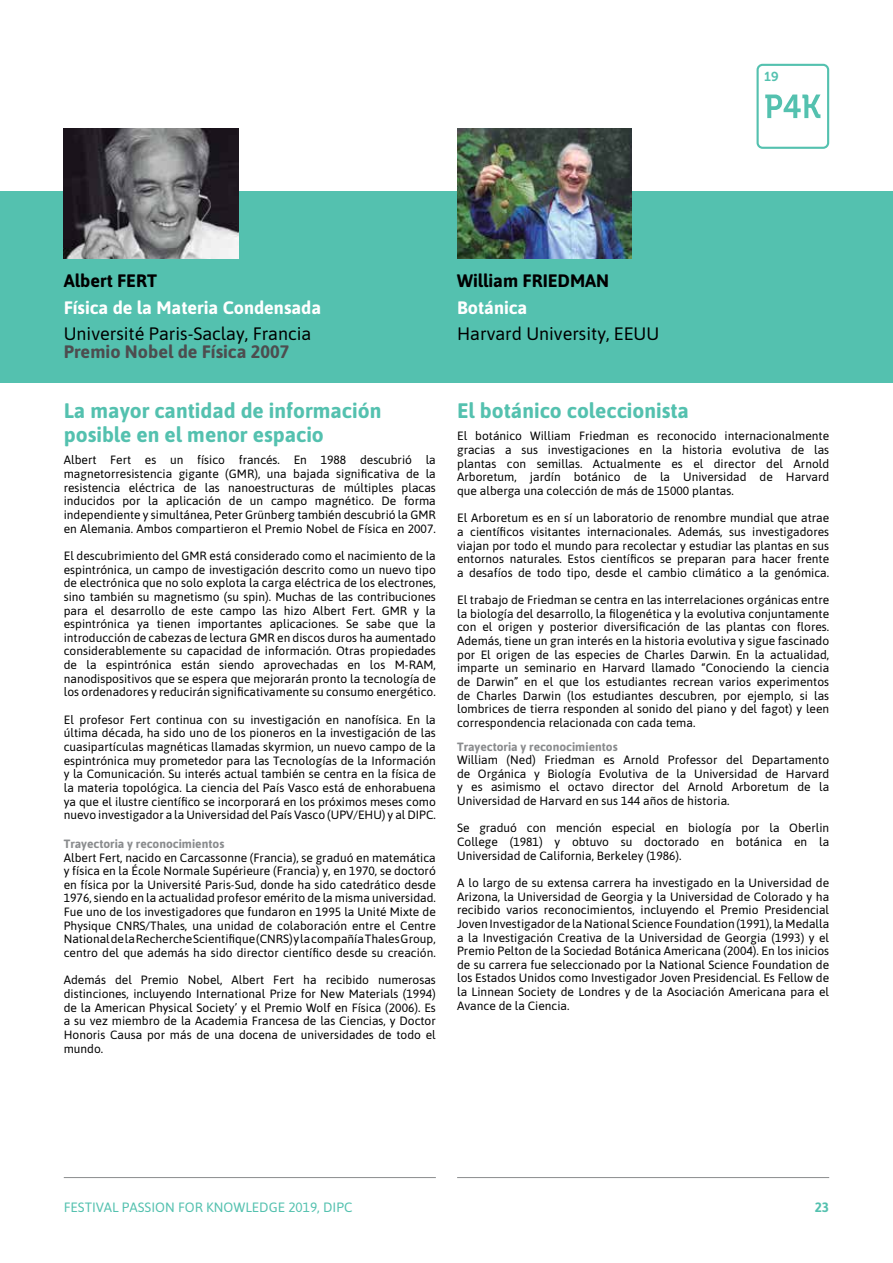
<style>
.page{position:relative;width:893px;height:1263px;background:#fff}
.page>*{position:absolute;margin:0;border:0;box-sizing:border-box;transform-origin:0 0}
.t1{font:700 21px/24px "Asap";color:#54c1af}
.t2{font:18px "Asap";color:#000}
.t3{font:700 18px "Asap";color:#fff}
.t4{font:700 18px "Asap";color:#000}
.t5{font:700 18px "Asap";color:#4d4d4f}
.t6{font:13.5px "Asap";color:#54c1af}
.t7{font:700 13.5px "Asap";color:#54c1af}
.t8{font:13.05px "Museo 700";color:#54c1af}
.t9{font:12px/13.6px "Asap";color:#000;text-align:justify}
.t10{font:700 12px "Asap";color:#8a8c8e}
</style>
<div class="page">
<div style="left:0;top:191px;width:893px;height:192px;background:#54c1af"></div>
<hr style="left:64px;top:1177px;width:372px;height:1px;background:#8a8c8e">
<hr style="left:457px;top:1177px;width:372px;height:1px;background:#8a8c8e">
<div style="left:756px;top:64px;width:73px;height:85px;border:2px solid #54c1af;border-radius:5px"></div>
<svg style="left:765px;top:95px;width:55px;height:23px"></svg>
<img style="left:64px;top:128px;width:174px;height:131px">
<img style="left:457px;top:128px;width:174px;height:131px">
<p class="t8" style="left:764px;top:69px;width:16px">19</p>
<h2 class="t4" style="left:64px;top:268px;width:95px">Albert FERT</h2>
<h2 class="t3" style="left:64px;top:295px;width:259px">Física de la Materia Condensada</h2>
<h2 class="t2" style="left:64px;top:321px;width:249px">Université Paris-Saclay, Francia</h2>
<h2 class="t5" style="left:64px;top:339px;width:227px">Premio Nobel de Física 2007</h2>
<h1 class="t1" style="left:64px;top:398px;width:319px">La mayor cantidad de información posible en el menor espacio</h1>
<p class="t9" style="left:64px;top:453px;width:374px">Albert Fert es un físico francés. En 1988 descubrió la magnetorresistencia gigante (GMR), una bajada significativa de la resistencia eléctrica de las nanoestructuras de múltiples placas inducidos por la aplicación de un campo magnético. De forma independiente y simultánea, Peter Grünberg también descubrió la GMR en Alemania. Ambos compartieron el Premio Nobel de Física en 2007.</p>
<p class="t9" style="left:64px;top:548px;width:374px">El descubrimiento del GMR está considerado como el nacimiento de la espintrónica, un campo de investigación descrito como un nuevo tipo de electrónica que no solo explota la carga eléctrica de los electrones, sino también su magnetismo (su spin). Muchas de las contribuciones para el desarrollo de este campo las hizo Albert Fert. GMR y la espintrónica ya tienen importantes aplicaciones. Se sabe que la introducción de cabezas de lectura GMR en discos duros ha aumentado considerablemente su capacidad de información. Otras propiedades de la espintrónica están siendo aprovechadas en los M-RAM, nanodispositivos que se espera que mejorarán pronto la tecnología de los ordenadores y reducirán significativamente su consumo energético.</p>
<p class="t9" style="left:64px;top:712px;width:374px">El profesor Fert continua con su investigación en nanofísica. En la última década, ha sido uno de los pioneros en la investigación de las cuasipartículas magnéticas llamadas skyrmion, un nuevo campo de la espintrónica muy prometedor para las Tecnologías de la Información y la Comunicación. Su interés actual también se centra en la física de la materia topológica. La ciencia del País Vasco está de enhorabuena ya que el ilustre científico se incorporará en los próximos meses como nuevo investigador a la Universidad del País Vasco (UPV/EHU) y al DIPC.</p>
<p class="t10" style="left:64px;top:835px;width:162px">Trayectoria y reconocimientos</p>
<p class="t9" style="left:64px;top:850px;width:374px">Albert Fert, nacido en Carcassonne (Francia), se graduó en matemática y física en la École Normale Supérieure (Francia) y, en 1970, se doctoró en física por la Université Paris-Sud, donde ha sido catedrático desde 1976, siendo en la actualidad profesor emérito de la misma universidad.<br>Fue uno de los investigadores que fundaron en 1995 la Unité Mixte de Physique CNRS/Thales, una unidad de colaboración entre el Centre National de la Recherche Scientifique (CNRS) y la compañía Thales Group, centro del que además ha sido director científico desde su creación.</p>
<p class="t9" style="left:64px;top:973px;width:374px">Además del Premio Nobel, Albert Fert ha recibido numerosas distinciones, incluyendo International Prize for New Materials (1994) de la American Physical Society’ y el Premio Wolf en Física (2006). Es a su vez miembro de la Academia Francesa de las Ciencias, y Doctor Honoris Causa por más de una docena de universidades de todo el mundo.</p>
<h2 class="t4" style="left:457px;top:268px;width:154px">William FRIEDMAN</h2>
<h2 class="t3" style="left:457px;top:295px;width:72px">Botánica</h2>
<h2 class="t2" style="left:457px;top:321px;width:204px">Harvard University, EEUU</h2>
<h1 class="t1" style="left:457px;top:398px;width:233px">El botánico coleccionista</h1>
<p class="t9" style="left:457px;top:429px;width:374px">El botánico William Friedman es reconocido internacionalmente gracias a sus investigaciones en la historia evolutiva de las plantas con semillas. Actualmente es el director del Arnold Arboretum, jardín botánico de la Universidad de Harvard que alberga una colección de más de 15000 plantas.</p>
<p class="t9" style="left:457px;top:511px;width:374px">El Arboretum es en sí un laboratorio de renombre mundial que atrae a científicos visitantes internacionales. Además, sus investigadores viajan por todo el mundo para recolectar y estudiar las plantas en sus entornos naturales. Estos científicos se preparan para hacer frente a desafíos de todo tipo, desde el cambio climático a la genómica.</p>
<p class="t9" style="left:457px;top:592px;width:374px">El trabajo de Friedman se centra en las interrelaciones orgánicas entre la biología del desarrollo, la filogenética y la evolutiva conjuntamente con el origen y posterior diversificación de las plantas con flores.<br>Además, tiene un gran interés en la historia evolutiva y sigue fascinado por El origen de las especies de Charles Darwin. En la actualidad, imparte un seminario en Harvard llamado “Conociendo la ciencia de Darwin” en el que los estudiantes recrean varios experimentos de Charles Darwin (los estudiantes descubren, por ejemplo, si las lombrices de tierra responden al sonido del piano y del fagot) y leen correspondencia relacionada con cada tema.</p>
<p class="t10" style="left:457px;top:738px;width:162px">Trayectoria y reconocimientos</p>
<p class="t9" style="left:457px;top:752px;width:374px">William (Ned) Friedman es Arnold Professor del Departamento de Orgánica y Biología Evolutiva de la Universidad de Harvard y es asimismo el octavo director del Arnold Arboretum de la Universidad de Harvard en sus 144 años de historia.</p>
<p class="t9" style="left:457px;top:821px;width:374px">Se graduó con mención especial en biología por la Oberlin College (1981) y obtuvo su doctorado en botánica en la Universidad de California, Berkeley (1986).</p>
<p class="t9" style="left:457px;top:875px;width:374px">A lo largo de su extensa carrera ha investigado en la Universidad de Arizona, la Universidad de Georgia y la Universidad de Colorado y ha recibido varios reconocimientos, incluyendo el Premio Presidencial Joven Investigador de la National Science Foundation (1991), la Medalla a la Investigación Creativa de la Universidad de Georgia (1993) y el Premio Pelton de la Sociedad Botánica Americana (2004). En los inicios de su carrera fue seleccionado por la National Science Foundation de los Estados Unidos como Investigador Joven Presidencial. Es Fellow de la Linnean Society de Londres y de la Asociación Americana para el Avance de la Ciencia.</p>
<p class="t6" style="left:64px;top:1198px;width:290px">FESTIVAL PASSION FOR KNOWLEDGE 2019, DIPC</p>
<p class="t7" style="left:815px;top:1197px;width:16px">23</p>
</div>
